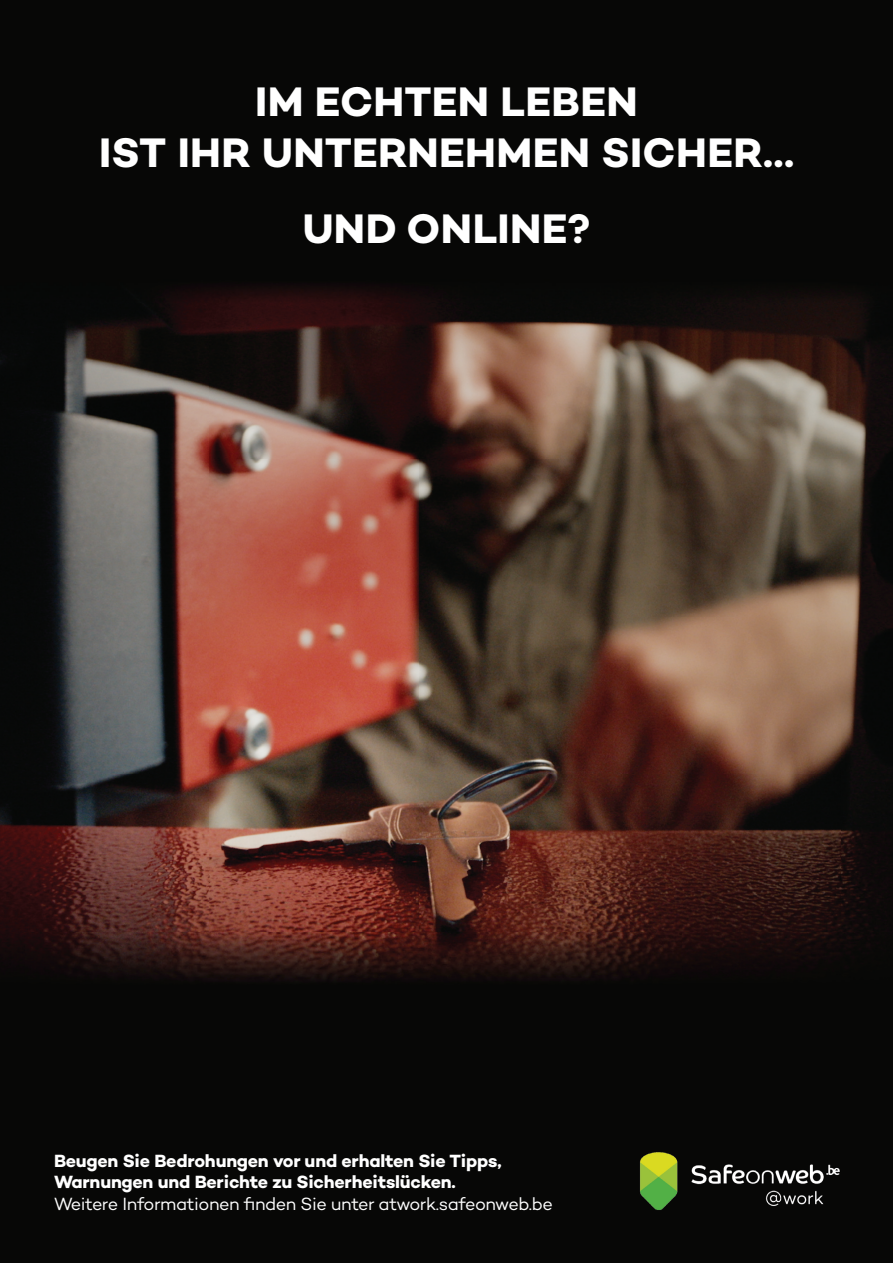
<style>
.page{position:relative;width:893px;height:1263px;background:#fff}
.page>*{position:absolute;margin:0;border:0;box-sizing:border-box;transform-origin:0 0}
.t1{font:700 42px/50.4px "Campton";letter-spacing:.01em;color:#fff;text-align:center}
.t2{font:700 18px/21.6px "Campton";letter-spacing:-.015em;color:#fff}
.t3{font:18px "Campton";letter-spacing:-.03em;color:#fff}
</style>
<div class="page">
<img style="left:0;top:278px;width:893px;height:707px">
<div style="left:0;top:0;width:893px;height:278px;background:#070706"></div>
<div style="left:0;top:985px;width:893px;height:278px;background:#070706"></div>
<img style="left:627px;top:1146px;width:225px;height:70px">
<h1 class="t1" style="left:99px;top:76px;width:696px">IM ECHTEN LEBEN<br>IST IHR UNTERNEHMEN SICHER…</h1>
<h1 class="t1" style="left:303px;top:202px;width:289px">UND ONLINE?</h1>
<p class="t2" style="left:54px;top:1149px;width:449px">Beugen Sie Bedrohungen vor und erhalten Sie Tipps,<br>Warnungen und Berichte zu Sicherheitslücken.</p>
<p class="t3" style="left:54px;top:1193px;width:500px">Weitere Informationen finden Sie unter atwork.safeonweb.be</p>
</div>
